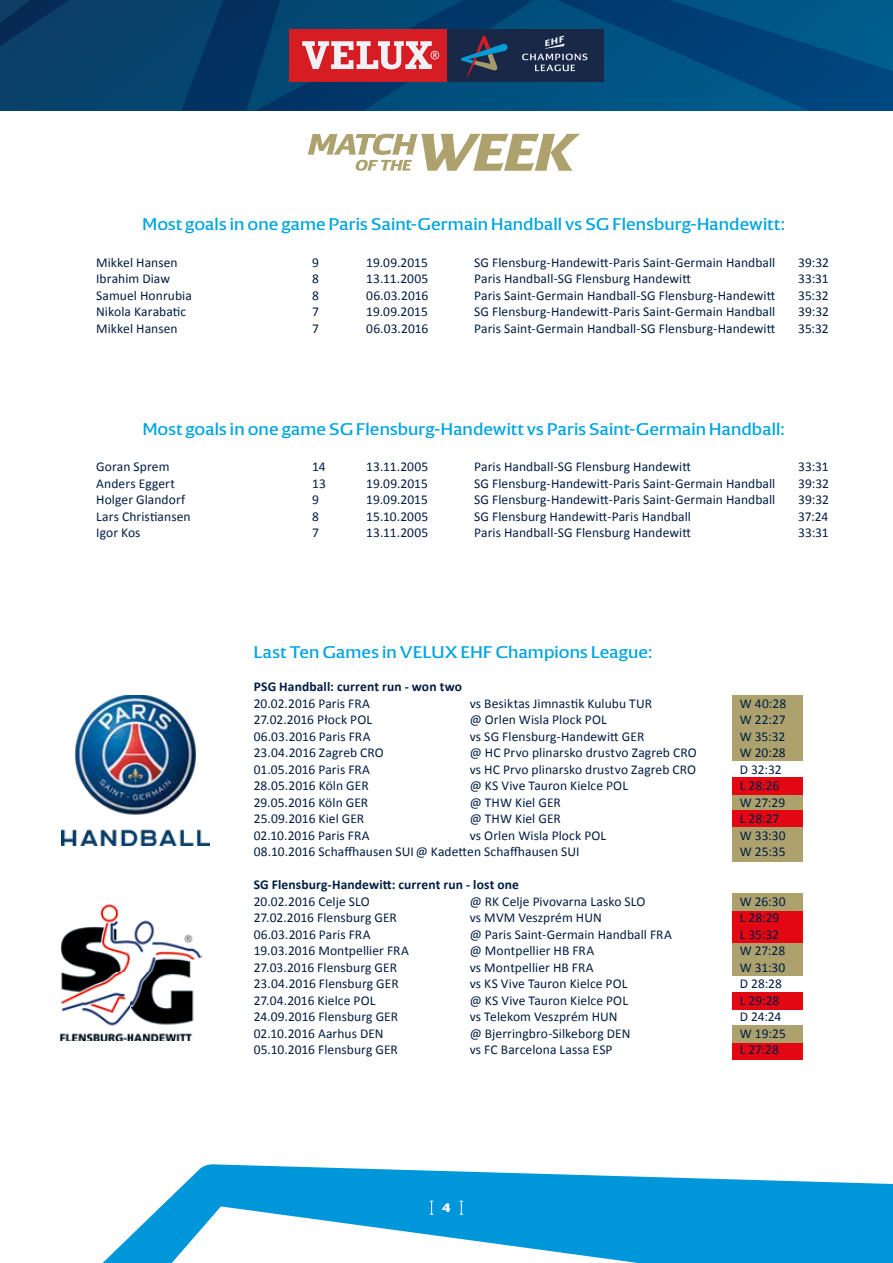
<style>
.page{position:relative;width:893px;height:1263px;background:#fff}
.page>*{position:absolute;margin:0;border:0;box-sizing:border-box;transform-origin:0 0}
.t1{font:16.5px "EHF";letter-spacing:.005em;color:#00a5df}
.t2{font:13.5px "Calibri";letter-spacing:.005em;color:#001d43}
.t3{font:700 13.5px "Calibri";letter-spacing:.01em;color:#001d43}
.t4{font:800 12px "EHF";color:#fff}
</style>
<div class="page">
<svg style="left:102px;top:1164px;width:791px;height:99px;fill:#0096da"></svg>
<svg style="left:430px;top:1201px;width:3px;height:14px"></svg>
<svg style="left:460px;top:1201px;width:3px;height:14px"></svg>
<svg style="left:0;top:0;width:893px;height:111px;background:#024574"></svg>
<div style="left:446px;top:29px;width:158px;height:53px;background:#182846"></div>
<svg style="left:461px;top:35px;width:47px;height:42px"></svg>
<div style="left:289px;top:29px;width:157px;height:53px;background:#d61d24"></div>
<svg style="left:302px;top:41px;width:137px;height:28px"></svg>
<svg style="left:522px;top:36px;width:65px;height:35px"></svg>
<div style="left:732px;top:1042px;width:71px;height:18px;background:#e30613"></div>
<div style="left:732px;top:992px;width:71px;height:18px;background:#e30613"></div>
<div style="left:732px;top:1025px;width:71px;height:18px;background:#ada26d"></div>
<div style="left:732px;top:909px;width:71px;height:34px;background:#e30613"></div>
<div style="left:732px;top:827px;width:71px;height:34px;background:#ada26d"></div>
<div style="left:732px;top:809px;width:71px;height:18px;background:#e30613"></div>
<div style="left:732px;top:777px;width:71px;height:18px;background:#e30613"></div>
<div style="left:732px;top:795px;width:71px;height:15px;background:#ada26d"></div>
<div style="left:732px;top:695px;width:71px;height:66px;background:#ada26d"></div>
<div style="left:732px;top:943px;width:71px;height:33px;background:#ada26d"></div>
<div style="left:732px;top:892px;width:71px;height:18px;background:#ada26d"></div>
<svg style="left:308px;top:134px;width:272px;height:37px"></svg>
<img style="left:60px;top:904px;width:142px;height:137px">
<img style="left:62px;top:695px;width:147px;height:150px">
<p class="t1" style="left:142px;top:215px;width:644px">Most goals in one game Paris Saint-Germain Handball vs SG Flensburg-Handewitt:</p>
<p class="t2" style="left:96px;top:254px;width:83px">Mikkel Hansen</p>
<p class="t2" style="left:312px;top:254px;width:8px">9</p>
<p class="t2" style="left:366px;top:254px;width:63px">19.09.2015</p>
<p class="t2" style="left:474px;top:254px;width:303px">SG Flensburg-Handewitt-Paris Saint-Germain Handball</p>
<p class="t2" style="left:798px;top:254px;width:32px">39:32</p>
<p class="t2" style="left:96px;top:270px;width:75px">Ibrahim Diaw</p>
<p class="t2" style="left:312px;top:270px;width:8px">8</p>
<p class="t2" style="left:366px;top:270px;width:64px">13.11.2005</p>
<p class="t2" style="left:474px;top:270px;width:218px">Paris Handball-SG Flensburg Handewitt</p>
<p class="t2" style="left:798px;top:270px;width:32px">33:31</p>
<p class="t2" style="left:96px;top:287px;width:97px">Samuel Honrubia</p>
<p class="t2" style="left:312px;top:287px;width:8px">8</p>
<p class="t2" style="left:366px;top:287px;width:64px">06.03.2016</p>
<p class="t2" style="left:474px;top:287px;width:303px">Paris Saint-Germain Handball-SG Flensburg-Handewitt</p>
<p class="t2" style="left:798px;top:287px;width:32px">35:32</p>
<p class="t2" style="left:96px;top:303px;width:92px">Nikola Karabatic</p>
<p class="t2" style="left:312px;top:303px;width:8px">7</p>
<p class="t2" style="left:366px;top:303px;width:63px">19.09.2015</p>
<p class="t2" style="left:474px;top:303px;width:303px">SG Flensburg-Handewitt-Paris Saint-Germain Handball</p>
<p class="t2" style="left:798px;top:303px;width:32px">39:32</p>
<p class="t2" style="left:96px;top:320px;width:83px">Mikkel Hansen</p>
<p class="t2" style="left:312px;top:320px;width:8px">7</p>
<p class="t2" style="left:366px;top:320px;width:64px">06.03.2016</p>
<p class="t2" style="left:474px;top:320px;width:303px">Paris Saint-Germain Handball-SG Flensburg-Handewitt</p>
<p class="t2" style="left:798px;top:320px;width:32px">35:32</p>
<p class="t1" style="left:143px;top:419px;width:643px">Most goals in one game SG Flensburg-Handewitt vs Paris Saint-Germain Handball:</p>
<p class="t2" style="left:96px;top:458px;width:75px">Goran Sprem</p>
<p class="t2" style="left:312px;top:458px;width:15px">14</p>
<p class="t2" style="left:366px;top:458px;width:64px">13.11.2005</p>
<p class="t2" style="left:474px;top:458px;width:218px">Paris Handball-SG Flensburg Handewitt</p>
<p class="t2" style="left:798px;top:458px;width:32px">33:31</p>
<p class="t2" style="left:96px;top:475px;width:80px">Anders Eggert</p>
<p class="t2" style="left:312px;top:475px;width:15px">13</p>
<p class="t2" style="left:366px;top:475px;width:63px">19.09.2015</p>
<p class="t2" style="left:474px;top:475px;width:303px">SG Flensburg-Handewitt-Paris Saint-Germain Handball</p>
<p class="t2" style="left:798px;top:475px;width:32px">39:32</p>
<p class="t2" style="left:96px;top:491px;width:91px">Holger Glandorf</p>
<p class="t2" style="left:312px;top:491px;width:8px">9</p>
<p class="t2" style="left:366px;top:491px;width:63px">19.09.2015</p>
<p class="t2" style="left:474px;top:491px;width:303px">SG Flensburg-Handewitt-Paris Saint-Germain Handball</p>
<p class="t2" style="left:798px;top:491px;width:32px">39:32</p>
<p class="t2" style="left:96px;top:508px;width:96px">Lars Christiansen</p>
<p class="t2" style="left:312px;top:508px;width:8px">8</p>
<p class="t2" style="left:366px;top:508px;width:64px">15.10.2005</p>
<p class="t2" style="left:474px;top:508px;width:218px">SG Flensburg Handewitt-Paris Handball</p>
<p class="t2" style="left:798px;top:508px;width:32px">37:24</p>
<p class="t2" style="left:96px;top:524px;width:46px">Igor Kos</p>
<p class="t2" style="left:312px;top:524px;width:8px">7</p>
<p class="t2" style="left:366px;top:524px;width:64px">13.11.2005</p>
<p class="t2" style="left:474px;top:524px;width:218px">Paris Handball-SG Flensburg Handewitt</p>
<p class="t2" style="left:798px;top:524px;width:32px">33:31</p>
<p class="t1" style="left:254px;top:643px;width:400px">Last Ten Games in VELUX EHF Champions League:</p>
<p class="t3" style="left:254px;top:678px;width:210px">PSG Handball: current run - won two</p>
<p class="t2" style="left:254px;top:695px;width:118px">20.02.2016 Paris FRA</p>
<p class="t2" style="left:470px;top:695px;width:184px">vs Besiktas Jimnastik Kulubu TUR</p>
<p class="t2" style="left:740px;top:695px;width:48px">W 40:28</p>
<p class="t2" style="left:254px;top:711px;width:120px">27.02.2016 Płock POL</p>
<p class="t2" style="left:470px;top:711px;width:138px">@ Orlen Wisla Plock POL</p>
<p class="t2" style="left:740px;top:711px;width:47px">W 22:27</p>
<p class="t2" style="left:254px;top:728px;width:118px">06.03.2016 Paris FRA</p>
<p class="t2" style="left:470px;top:728px;width:176px">vs SG Flensburg-Handewitt GER</p>
<p class="t2" style="left:740px;top:728px;width:47px">W 35:32</p>
<p class="t2" style="left:254px;top:744px;width:132px">23.04.2016 Zagreb CRO</p>
<p class="t2" style="left:470px;top:744px;width:228px">@ HC Prvo plinarsko drustvo Zagreb CRO</p>
<p class="t2" style="left:740px;top:744px;width:48px">W 20:28</p>
<p class="t2" style="left:254px;top:761px;width:118px">01.05.2016 Paris FRA</p>
<p class="t2" style="left:470px;top:761px;width:228px">vs HC Prvo plinarsko drustvo Zagreb CRO</p>
<p class="t2" style="left:740px;top:761px;width:43px">D 32:32</p>
<p class="t2" style="left:254px;top:777px;width:116px">28.05.2016 Köln GER</p>
<p class="t2" style="left:470px;top:777px;width:160px">@ KS Vive Tauron Kielce POL</p>
<p class="t2" style="left:740px;top:777px;width:41px">L 28:26</p>
<p class="t2" style="left:254px;top:794px;width:116px">29.05.2016 Köln GER</p>
<p class="t2" style="left:470px;top:794px;width:93px">@ THW Kiel GER</p>
<p class="t2" style="left:740px;top:794px;width:47px">W 27:29</p>
<p class="t2" style="left:254px;top:810px;width:112px">25.09.2016 Kiel GER</p>
<p class="t2" style="left:470px;top:810px;width:93px">@ THW Kiel GER</p>
<p class="t2" style="left:740px;top:810px;width:41px">L 28:27</p>
<p class="t2" style="left:254px;top:827px;width:117px">02.10.2016 Paris FRA</p>
<p class="t2" style="left:470px;top:827px;width:138px">vs Orlen Wisla Plock POL</p>
<p class="t2" style="left:740px;top:827px;width:47px">W 33:30</p>
<p class="t2" style="left:254px;top:843px;width:327px">08.10.2016 Schaffhausen SUI@ Kadetten Schaffhausen SUI</p>
<p class="t2" style="left:740px;top:843px;width:47px">W 25:35</p>
<p class="t3" style="left:254px;top:876px;width:267px">SG Flensburg-Handewitt: current run - lost one</p>
<p class="t2" style="left:254px;top:893px;width:117px">20.02.2016 Celje SLO</p>
<p class="t2" style="left:470px;top:893px;width:177px">@ RK Celje Pivovarna Lasko SLO</p>
<p class="t2" style="left:740px;top:893px;width:47px">W 26:30</p>
<p class="t2" style="left:254px;top:909px;width:145px">27.02.2016 Flensburg GER</p>
<p class="t2" style="left:470px;top:909px;width:134px">vs MVM Veszprém HUN</p>
<p class="t2" style="left:740px;top:909px;width:41px">L 28:29</p>
<p class="t2" style="left:254px;top:926px;width:118px">06.03.2016 Paris FRA</p>
<p class="t2" style="left:470px;top:926px;width:204px">@ Paris Saint-Germain Handball FRA</p>
<p class="t2" style="left:740px;top:926px;width:41px">L 35:32</p>
<p class="t2" style="left:254px;top:942px;width:157px">19.03.2016 Montpellier FRA</p>
<p class="t2" style="left:470px;top:942px;width:126px">@ Montpellier HB FRA</p>
<p class="t2" style="left:740px;top:942px;width:47px">W 27:28</p>
<p class="t2" style="left:254px;top:959px;width:145px">27.03.2016 Flensburg GER</p>
<p class="t2" style="left:470px;top:959px;width:125px">vs Montpellier HB FRA</p>
<p class="t2" style="left:740px;top:959px;width:47px">W 31:30</p>
<p class="t2" style="left:254px;top:975px;width:147px">23.04.2016 Flensburg GER</p>
<p class="t2" style="left:470px;top:975px;width:159px">vs KS Vive Tauron Kielce POL</p>
<p class="t2" style="left:740px;top:975px;width:44px">D 28:28</p>
<p class="t2" style="left:254px;top:992px;width:123px">27.04.2016 Kielce POL</p>
<p class="t2" style="left:470px;top:992px;width:160px">@ KS Vive Tauron Kielce POL</p>
<p class="t2" style="left:740px;top:992px;width:41px">L 29:28</p>
<p class="t2" style="left:254px;top:1008px;width:146px">24.09.2016 Flensburg GER</p>
<p class="t2" style="left:470px;top:1008px;width:149px">vs Telekom Veszprém HUN</p>
<p class="t2" style="left:740px;top:1008px;width:43px">D 24:24</p>
<p class="t2" style="left:254px;top:1025px;width:131px">02.10.2016 Aarhus DEN</p>
<p class="t2" style="left:470px;top:1025px;width:162px">@ Bjerringbro-Silkeborg DEN</p>
<p class="t2" style="left:740px;top:1025px;width:48px">W 19:25</p>
<p class="t2" style="left:254px;top:1041px;width:146px">05.10.2016 Flensburg GER</p>
<p class="t2" style="left:470px;top:1041px;width:144px">vs FC Barcelona Lassa ESP</p>
<p class="t2" style="left:740px;top:1041px;width:41px">L 27:28</p>
<p class="t4" style="left:442px;top:1201px;width:10px">4</p>
</div>
